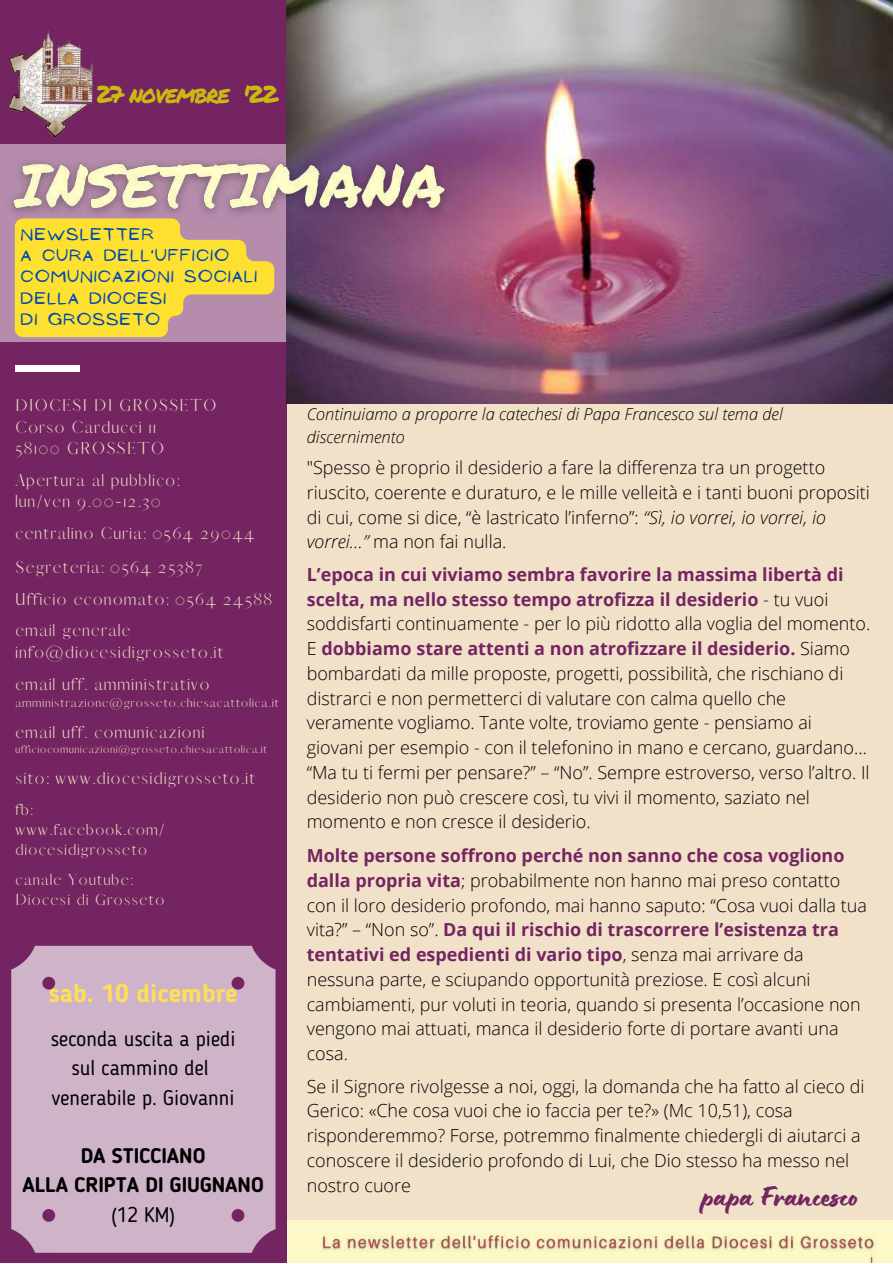
<style>
.page{position:relative;width:893px;height:1264px;background:#fff}
.page>*{position:absolute;margin:0;border:0;box-sizing:border-box;transform-origin:0 0}
.t1{font:31.5px "Lumios Brush";color:#742561}
.t2{font:700 25.5px "Blogger Sans";color:#ffde59}
.t3{font:24px "Permanent Marker";letter-spacing:-.065em;color:#cbb812}
.t4{font:21px/29.2px "Blogger Sans";color:#000;text-align:center}
.t5{font:700 21px/29.2px "Blogger Sans";color:#000;text-align:center}
.t6{font:300 18px/24.8px "Open Sans";color:#000}
.t7{font:italic 300 16.5px/22.5px "Open Sans";color:#000}
.t8{font:15.45px/32.2px "Afrah";letter-spacing:.1em;color:#f2e1c9}
.t9{font:15.45px/21.3px "NF Ananias Regular";letter-spacing:.1em;color:#004aad}
.t10{font:14.25px/19.8px "Afrah";letter-spacing:.1em;color:#f2e1c9}
.t11{font:11.25px "Afrah";letter-spacing:.1em;color:#f2e1c9}
.t12{font:9.9px "Afrah";letter-spacing:.1em;color:#f2e1c9}
.s1{font-style:italic}
.s2{font-weight:700;color:#742561}
</style>
<div class="page">
<div style="left:0;top:0;width:892px;height:1262px;background:#f2e1c9"></div>
<div style="left:256px;top:1220px;width:636px;height:42px;background:#fffec8"></div>
<div style="left:0;top:0;width:286px;height:1262px;background:#742561"></div>
<div style="left:15px;top:366px;width:65px;height:5px;background:#fff"></div>
<img style="left:7px;top:30px;width:86px;height:97px">
<div style="left:11px;top:945px;width:264px;height:307px;background:#cfb3c8"></div>
<div style="left:0;top:243px;width:286px;height:98px;background:#b58cab"></div>
<img style="left:286px;top:0;width:606px;height:404px">
<img style="left:0;top:127px;width:462px;height:116px">
<svg style="left:15px;top:218px;width:259px;height:119px;background:#edce4b"></svg>
<img style="left:322px;top:1234px;width:555px;height:28px">
<h3 class="t3" style="left:96px;top:76px;width:183px">27 NOVEMBRE '22</h3>
<p class="t9" style="left:21px;top:223px;width:237px">NEWSLETTER<br>A CURA DELL'UFFICIO<br>COMUNICAZIONI SOCIALI<br>DELLA DIOCESI<br>DI GROSSETO</p>
<p class="t8" style="left:15px;top:395px;width:202px;line-height:21.5px">DIOCESI DI GROSSETO<br>Corso Carducci 11<br>58100 GROSSETO</p>
<p class="t8" style="left:15px;top:469px;width:165px;line-height:21.5px">Apertura al pubblico: lun/ven 9.00-12.30</p>
<p class="t8" style="left:15px;top:517px;width:258px">centralino Curia: 0564 29044<br>Segreteria: 0564 25387<br>Ufficio economato: 0564 24588 email generale</p>
<p class="t8" style="left:15px;top:636px;width:209px">info@diocesidigrosseto.it email uff. amministrativo</p>
<p class="t11" style="left:15px;top:695px;width:265px">amministrazione@grosseto.chiesacattolica.it</p>
<p class="t8" style="left:15px;top:716px;width:190px">email uff. comunicazioni</p>
<p class="t12" style="left:15px;top:743px;width:253px">ufficiocomunicazioni@grosseto.chiesacattolica.it</p>
<p class="t8" style="left:15px;top:762px;width:241px">sito: www.diocesidigrosseto.it</p>
<p class="t10" style="left:15px;top:800px;width:150px">fb: www.facebook.com/ diocesidigrosseto</p>
<p class="t10" style="left:15px;top:870px;width:150px">canale Youtube:<br>Diocesi di Grosseto</p>
<h2 class="t2" style="left:49px;top:982px;width:190px">sab. 10 dicembre</h2>
<p class="t4" style="left:51px;top:1026px;width:186px">seconda uscita a piedi sul cammino del venerabile p. Giovanni</p>
<p class="t5" style="left:22px;top:1142px;width:243px">DA STICCIANO<br>ALLA CRIPTA DI GIUGNANO</p>
<p class="t4" style="left:111px;top:1201px;width:65px">(12 KM)</p>
<p class="t7" style="left:307px;top:402px;width:477px">Continuiamo a proporre la catechesi di Papa Francesco sul tema del discernimento</p>
<p class="t6" style="left:307px;top:455px;width:564px">"Spesso è proprio il desiderio a fare la differenza tra un progetto riuscito, coerente e duraturo, e le mille velleità e i tanti buoni propositi di cui, come si dice, “è lastricato l’inferno”: <span class="s1">“Sì, io vorrei, io vorrei, io vorrei…”</span> ma non fai nulla.</p>
<p class="t6" style="left:307px;top:561px;width:565px"><span class="s2">L’epoca in cui viviamo sembra favorire la massima libertà di scelta, ma nello stesso tempo atrofizza il desiderio</span> - tu vuoi soddisfarti continuamente - per lo più ridotto alla voglia del momento.<br>E <span class="s2">dobbiamo stare attenti a non atrofizzare il desiderio.</span> Siamo bombardati da mille proposte, progetti, possibilità, che rischiano di distrarci e non permetterci di valutare con calma quello che veramente vogliamo. Tante volte, troviamo gente - pensiamo ai giovani per esempio - con il telefonino in mano e cercano, guardano… “Ma tu ti fermi per pensare?” – “No”. Sempre estroverso, verso l’altro. Il desiderio non può crescere così, tu vivi il momento, saziato nel momento e non cresce il desiderio.</p>
<p class="t6" style="left:307px;top:842px;width:561px"><span class="s2">Molte persone soffrono perché non sanno che cosa vogliono dalla propria vita</span>; probabilmente non hanno mai preso contatto con il loro desiderio profondo, mai hanno saputo: “Cosa vuoi dalla tua vita?” – “Non so”. <span class="s2">Da qui il rischio di trascorrere l’esistenza tra tentativi ed espedienti di vario tipo</span>, senza mai arrivare da nessuna parte, e sciupando opportunità preziose. E così alcuni cambiamenti, pur voluti in teoria, quando si presenta l’occasione non vengono mai attuati, manca il desiderio forte di portare avanti una cosa.</p>
<p class="t6" style="left:307px;top:1073px;width:559px">Se il Signore rivolgesse a noi, oggi, la domanda che ha fatto al cieco di Gerico: «Che cosa vuoi che io faccia per te?» (Mc 10,51), cosa risponderemmo? Forse, potremmo finalmente chiedergli di aiutarci a conoscere il desiderio profondo di Lui, che Dio stesso ha messo nel nostro cuore</p>
<h1 class="t1" style="left:701px;top:1185px;width:158px">papa Francesco</h1>
</div>
